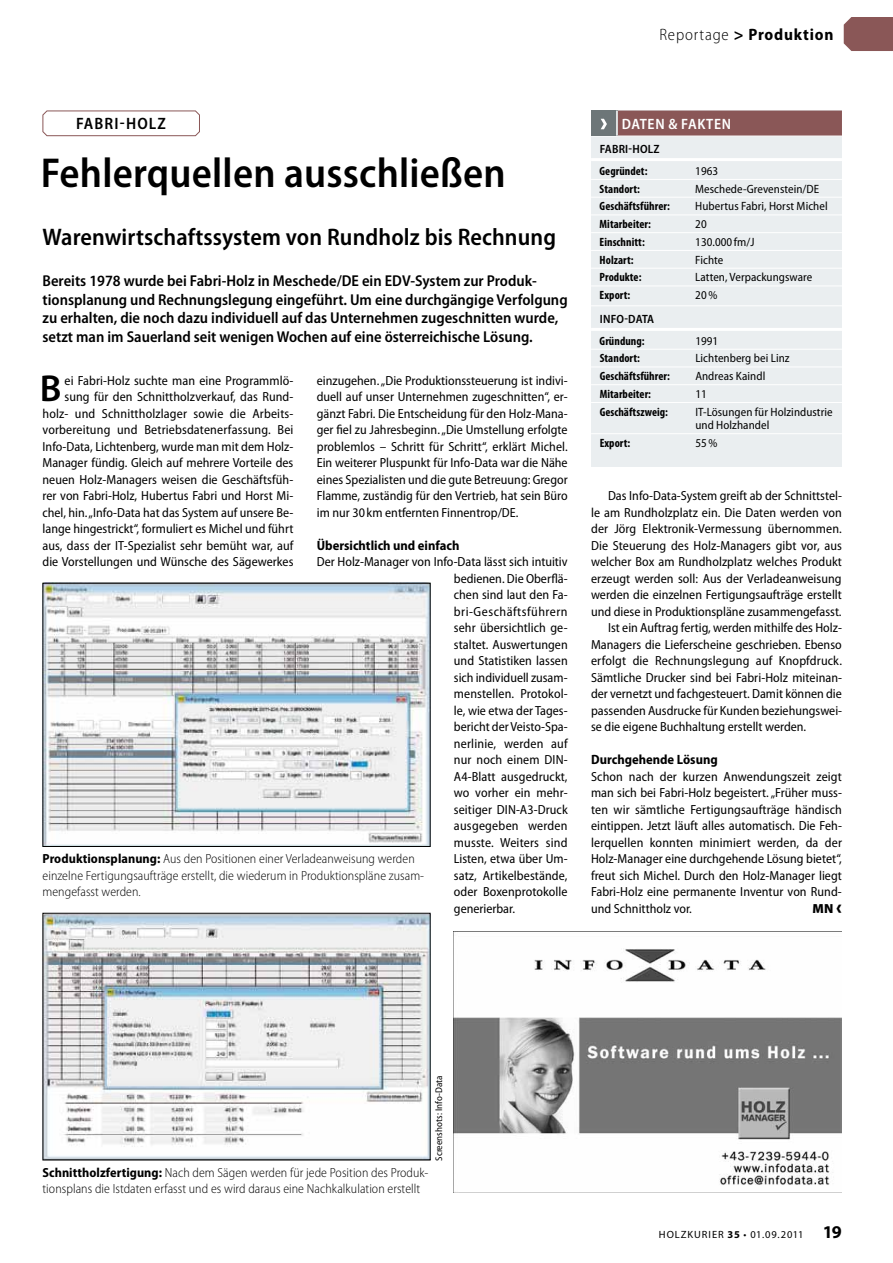
<style>
.page{position:relative;width:893px;height:1263px;background:#fff}
.page>*{position:absolute;margin:0;border:0;box-sizing:border-box;transform-origin:0 0}
.t1{font:600 semi-condensed 42px "Myriad Pro";letter-spacing:.005em;color:#000}
.t2{font:600 37.65px "Myriad Pro";color:#000}
.t3{font:600 semi-condensed 24px "Myriad Pro";letter-spacing:.005em;color:#000}
.t4{font:700 semi-condensed 16.5px "Myriad Pro";letter-spacing:.05em;color:#000}
.t5{font:600 semi-condensed 16.5px "Myriad Pro";color:#000}
.t6{font:600 semi-condensed 15.75px/18.8px "Myriad Pro";color:#000}
.t7{font:600 semi-condensed 15px "Myriad Pro";letter-spacing:.08em;color:#fff}
.t8{font:700 semi-condensed 13.5px "Myriad Pro";color:#000}
.t9{font:semi-condensed 13.2px/16.5px "Myriad Pro";color:#000;text-align:justify}
.t10{font:300 semi-condensed 13.2px/16.5px "Myriad Pro";letter-spacing:.005em;color:#000}
.t11{font:900 13.2px "Myriad Pro";color:#000}
.t12{font:semi-condensed 12px/13.5px "Myriad Pro";letter-spacing:.005em;color:#000}
.t13{font:700 condensed 12px "Myriad Pro";letter-spacing:.005em;color:#000}
.t14{font:600 semi-condensed 12px "Myriad Pro";letter-spacing:.035em;color:#000}
.t15{font:10.5px "Myriad Pro";letter-spacing:.09em;color:#000}
.t16{font:semi-condensed 9.75px "Myriad Pro";letter-spacing:.005em;color:#000}
.s1{font-weight:300}
.s2{font-weight:700}
.s3{font-size:21px}
.s4{font-weight:700;font-size:18px}
</style>
<div class="page">
<div style="left:43px;top:111px;width:157px;height:25px;border:1px solid #8a5757;border-radius:4px"></div>
<div style="left:591px;top:111px;width:251px;height:356px;background:#eaeef0"></div>
<div style="left:617px;top:111px;width:225px;height:25px;background:#8a5757"></div>
<hr style="left:591px;top:136px;width:251px;height:1px;background:#fff">
<hr style="left:591px;top:158px;width:251px;height:3px;background:#fff">
<hr style="left:591px;top:179px;width:251px;height:1px;background:#fff">
<hr style="left:591px;top:197px;width:251px;height:1px;background:#fff">
<hr style="left:591px;top:215px;width:251px;height:1px;background:#fff">
<hr style="left:591px;top:232px;width:251px;height:1px;background:#fff">
<hr style="left:591px;top:250px;width:251px;height:1px;background:#fff">
<hr style="left:591px;top:268px;width:251px;height:1px;background:#fff">
<hr style="left:591px;top:286px;width:251px;height:1px;background:#fff">
<hr style="left:591px;top:305px;width:251px;height:1px;background:#fff">
<hr style="left:591px;top:328px;width:251px;height:3px;background:#fff">
<hr style="left:591px;top:349px;width:251px;height:1px;background:#fff">
<hr style="left:591px;top:367px;width:251px;height:1px;background:#fff">
<hr style="left:591px;top:384px;width:251px;height:1px;background:#fff">
<hr style="left:591px;top:402px;width:251px;height:1px;background:#fff">
<hr style="left:591px;top:433px;width:251px;height:1px;background:#fff">
<div style="left:591px;top:111px;width:26px;height:25px;background:#6d7678"></div>
<svg style="left:601px;top:119px;width:6px;height:10px"></svg>
<hr style="left:616px;top:111px;width:2px;height:25px;background:#fff">
<img style="left:45px;top:915px;width:384px;height:243px">
<img style="left:454px;top:931px;width:388px;height:254px">
<img style="left:45px;top:585px;width:384px;height:260px">
<div style="left:43px;top:583px;width:388px;height:264px;border:1px solid #000"></div>
<div style="left:844px;top:17px;width:49px;height:34px;background:#8a5757"></div>
<p class="t4" style="left:659px;top:25px;width:176px"><span class="s1">Reportage</span> &gt; Produktion</p>
<p class="t5" style="left:76px;top:114px;width:82px">Fabri-Holz</p>
<h1 class="t1" style="left:41px;top:150px;width:466px">Fehlerquellen ausschließen</h1>
<h3 class="t3" style="left:43px;top:224px;width:515px">Warenwirtschaftssystem von Rundholz bis Rechnung</h3>
<p class="t6" style="left:43px;top:271px;width:527px">Bereits 1978 wurde bei Fabri-Holz in Meschede/DE ein EDV-System zur Produk&shy;tionsplanung und Rechnungslegung eingeführt. Um eine durchgängige Verfolgung zu erhalten, die noch dazu individuell auf das Unternehmen zugeschnitten wurde, setzt man im Sauerland seit wenigen Wochen auf eine österreichische Lösung.</p>
<h2 class="t2" style="left:40px;top:365px;width:23px">B</h2>
<p class="t9" style="left:43px;top:372px;width:252px;text-align:right">ei Fabri-Holz suchte man eine Programmlö&shy;sung für den Schnittholzverkauf, das Rund&shy;holz- und Schnittholzlager sowie die Arbeits&shy;vorbereitung und Betriebsdatenerfassung. Bei Info-Data, Lichtenberg, wurde man mit dem Holz-Manager fündig. Gleich auf mehrere Vorteile des neuen Holz-Managers weisen die Geschäftsfüh&shy;rer von Fabri-Holz, Hubertus Fabri und Horst Mi&shy;chel, hin. „Info-Data hat das System auf unsere Be&shy;lange hingestrickt“, formuliert es Michel und führt aus, dass der IT-Spezialist sehr bemüht war, auf die Vorstellungen und Wünsche des Sägewerkes</p>
<p class="t9" style="left:317px;top:372px;width:252px">einzugehen. „Die Produktionssteuerung ist indivi&shy;duell auf unser Unternehmen zugeschnitten“, er&shy;gänzt Fabri. Die Entscheidung für den Holz-Mana&shy;ger fiel zu Jahresbeginn. „Die Umstellung erfolgte problemlos – Schritt für Schritt“, erklärt Michel.<br>Ein weiterer Pluspunkt für Info-Data war die Nähe eines Spezialisten und die gute Betreuung: Gregor Flamme, zuständig für den Vertrieb, hat sein Büro im nur 30 km entfernten Finnentrop/DE.</p>
<p class="t8" style="left:317px;top:538px;width:144px">Übersichtlich und einfach</p>
<p class="t9" style="left:454px;top:554px;width:115px;text-indent:-137px">Der Holz-Manager von Info-Data lässt sich intuitiv bedienen. Die Oberflä&shy;chen sind laut den Fa&shy;bri-Geschäftsführern sehr übersichtlich ge&shy;staltet. Auswertungen und Statistiken lassen sich individuell zusam&shy;menstellen. Protokol&shy;le, wie etwa der Tages&shy;bericht der Veisto-Spa&shy;nerlinie, werden auf nur noch einem DIN-A4-Blatt ausgedruckt, wo vorher ein mehr&shy;seitiger DIN-A3-Druck ausgegeben werden musste. Weiters sind Listen, etwa über Um&shy;satz, Artikelbestände, oder Boxenprotokolle generierbar.</p>
<p class="t10" style="left:43px;top:851px;width:383px"><span class="s2">Produktionsplanung:</span> Aus den Positionen einer Verladeanweisung werden einzelne Fertigungsaufträge erstellt, die wiederum in Produktionspläne zusam&shy;mengefasst werden.</p>
<p class="t7" style="left:622px;top:116px;width:111px">Daten &amp; Fakten</p>
<p class="t14" style="left:600px;top:142px;width:55px">Fabri-Holz</p>
<p class="t13" style="left:600px;top:163px;width:49px">Gegründet:</p>
<p class="t12" style="left:695px;top:164px;width:24px">1963</p>
<p class="t13" style="left:600px;top:181px;width:42px">Standort:</p>
<p class="t12" style="left:695px;top:182px;width:125px">Meschede-Grevenstein/DE</p>
<p class="t13" style="left:600px;top:199px;width:72px">Geschäftsführer:</p>
<p class="t12" style="left:695px;top:200px;width:134px">Hubertus Fabri, Horst Michel</p>
<p class="t13" style="left:600px;top:217px;width:53px">Mitarbeiter:</p>
<p class="t12" style="left:695px;top:218px;width:13px">20</p>
<p class="t13" style="left:600px;top:234px;width:47px">Einschnitt:</p>
<p class="t12" style="left:695px;top:235px;width:61px">130.000 fm/J</p>
<p class="t13" style="left:600px;top:252px;width:35px">Holzart:</p>
<p class="t12" style="left:695px;top:253px;width:30px">Fichte</p>
<p class="t13" style="left:600px;top:270px;width:43px">Produkte:</p>
<p class="t12" style="left:695px;top:271px;width:118px">Latten, Verpackungsware</p>
<p class="t13" style="left:600px;top:288px;width:32px">Export:</p>
<p class="t12" style="left:695px;top:289px;width:24px">20%</p>
<p class="t14" style="left:600px;top:312px;width:55px">Info-Data</p>
<p class="t13" style="left:600px;top:333px;width:47px">Gründung:</p>
<p class="t12" style="left:695px;top:334px;width:24px">1991</p>
<p class="t13" style="left:600px;top:351px;width:42px">Standort:</p>
<p class="t12" style="left:695px;top:352px;width:96px">Lichtenberg bei Linz</p>
<p class="t13" style="left:600px;top:369px;width:72px">Geschäftsführer:</p>
<p class="t12" style="left:695px;top:370px;width:71px">Andreas Kaindl</p>
<p class="t13" style="left:600px;top:386px;width:53px">Mitarbeiter:</p>
<p class="t12" style="left:695px;top:387px;width:13px">11</p>
<p class="t13" style="left:600px;top:404px;width:70px">Geschäftszweig:</p>
<p class="t12" style="left:695px;top:405px;width:139px">IT-Lösungen für Holzindustrie und Holzhandel</p>
<p class="t13" style="left:600px;top:435px;width:32px">Export:</p>
<p class="t12" style="left:695px;top:436px;width:24px">55%</p>
<p class="t9" style="left:608px;top:488px;width:235px">Das Info-Data-System greift ab der Schnittstel-</p>
<p class="t9" style="left:591px;top:504px;width:252px">le am Rundholzplatz ein. Die Daten werden von</p>
<p class="t9" style="left:591px;top:521px;width:252px">der Jörg Elektronik-Vermessung übernommen.</p>
<p class="t9" style="left:591px;top:537px;width:252px">Die Steuerung des Holz-Managers gibt vor, aus</p>
<p class="t9" style="left:591px;top:554px;width:252px">welcher Box am Rundholzplatz welches Produkt</p>
<p class="t9" style="left:591px;top:570px;width:252px">erzeugt werden soll: Aus der Verladeanweisung</p>
<p class="t9" style="left:591px;top:587px;width:252px">werden die einzelnen Fertigungsaufträge erstellt</p>
<p class="t9" style="left:591px;top:603px;width:252px">und diese in Produktionspläne zusammengefasst.</p>
<p class="t9" style="left:608px;top:620px;width:235px">Ist ein Auftrag fertig, werden mithilfe des Holz-</p>
<p class="t9" style="left:591px;top:636px;width:252px">Managers die Lieferscheine geschrieben. Ebenso</p>
<p class="t9" style="left:591px;top:653px;width:252px">erfolgt die Rechnungslegung auf Knopfdruck.</p>
<p class="t9" style="left:591px;top:669px;width:252px">Sämtliche Drucker sind bei Fabri-Holz miteinan-</p>
<p class="t9" style="left:591px;top:686px;width:252px">der vernetzt und fachgesteuert. Damit können die</p>
<p class="t9" style="left:591px;top:702px;width:253px">passenden Ausdrucke für Kunden beziehungswei-</p>
<p class="t9" style="left:591px;top:719px;width:217px">se die eigene Buchhaltung erstellt werden.</p>
<p class="t8" style="left:591px;top:752px;width:128px">Durchgehende Lösung</p>
<p class="t9" style="left:591px;top:768px;width:253px">Schon nach der kurzen Anwendungszeit zeigt man sich bei Fabri-Holz begeistert. „Früher muss&shy;ten wir sämtliche Fertigungsaufträge händisch eintippen. Jetzt läuft alles automatisch. Die Feh&shy;lerquellen konnten minimiert werden, da der Holz-Manager eine durchgehende Lösung bietet“, freut sich Michel. Durch den Holz-Manager liegt Fabri-Holz eine permanente Inventur von Rund&shy;und Schnittholz vor.</p>
<p class="t11" style="left:812px;top:901px;width:31px">MN <span class="s3">‹</span></p>
<p class="t16" style="left:434px;top:1161px;width:87px;rotate:-90deg">Screenshots: Info-Data</p>
<p class="t10" style="left:43px;top:1164px;width:388px"><span class="s2">Schnittholzfertigung:</span> Nach dem Sägen werden für jede Position des Produk&shy;tionsplans die Istdaten erfasst und es wird daraus eine Nachkalkulation erstellt</p>
<p class="t15" style="left:659px;top:1228px;width:185px">HOLZKURIER <span class="s2">35</span> • 01.09.2011 <span class="s4">19</span></p>
</div>
